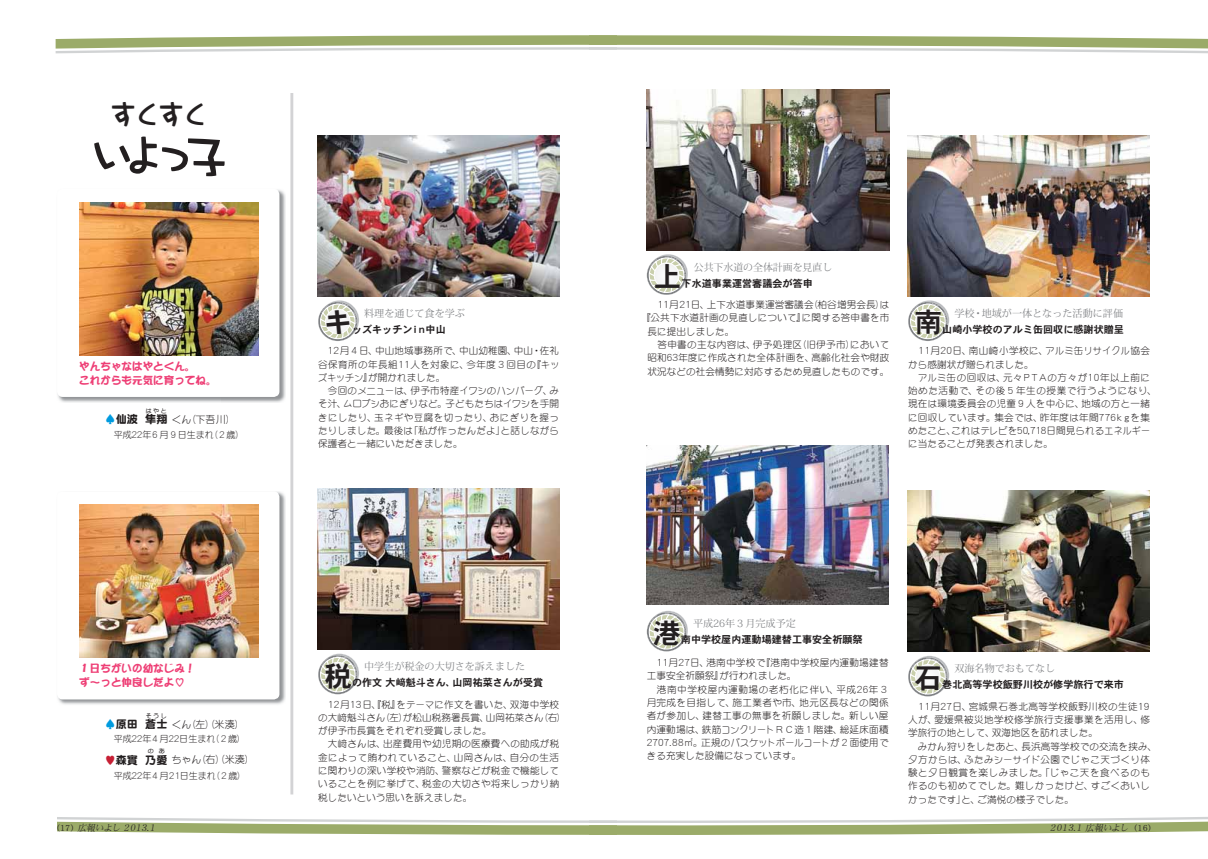
<style>
.page{position:relative;width:1208px;height:859px;background:#fff}
.page>*{position:absolute;margin:0;border:0;box-sizing:border-box;transform-origin:0 0}
.t1{font:52.3px "DF Craft Yu Std W7 90 msp RKSJ H";color:#231f20}
.t2{font:34.2px "DF Craft Yu Std W7 90 msp RKSJ H";color:#231f20}
.t3{font:27.6px "DFHS Gothic Std W7 90 msp RKSJ V";color:#231f20}
.t4{font:10.6px/14.1px "DFPOP1 Std W12 90 msp RKSJ H";color:#ee3e75}
.t5{font:10px "DFHS Gothic Std W7 90 msp RKSJ V";color:#231f20}
.t6{font:10px "Koz Min Pro Regular 90 msp RKSJ H";color:#808285}
.t7{font:10px "DF Maru Gothic Std W3 90 msp RKSJ H";color:#231f20}
.t8{font:9.5px/13.3px "DF Maru Gothic Std W3 90 msp RKSJ H";letter-spacing:.015em;color:#231f20}
.t9{font:9.5px/13.3px "DF Maru Gothic Std W3 90 msp RKSJ H";letter-spacing:.035em;color:#231f20}
.t10{font:9px "DF Maru Gothic Std W3 90 msp RKSJ H";letter-spacing:-.1em;color:#231f20}
.t11{font:italic 9px "DFHS Mincho Std W3 90 msp RKSJ V";color:#231f20}
.t12{font:9px "DF Maru Gothic Std W3 90 msp RKSJ H";color:#231f20}
.t13{font:6px "DF Maru Gothic Std W7 90 msp RKSJ H";letter-spacing:.22em;color:#231f20}
.s1{font-family:"DF Maru Gothic Std W9 90 msp RKSJ H";font-size:11.1px;color:#009bdf}
.s2{font-family:"DF Maru Gothic Std W9 90 msp RKSJ H";font-size:11.1px}
.s3{font-family:"DF Maru Gothic Std W9 90 msp RKSJ H";font-size:11.1px;color:#c72035}
.s4{font-style:normal;font-size:9.3px}
</style>
<div class="page">
<img style="left:646px;top:445px;width:243px;height:159px">
<img style="left:646px;top:89px;width:243px;height:161px">
<img style="left:907px;top:491px;width:243px;height:161px">
<img style="left:907px;top:135px;width:243px;height:161px">
<svg style="left:57px;top:817px;width:1150px;height:18px"></svg>
<img style="left:317px;top:135px;width:242px;height:161px">
<svg style="left:56px;top:35px;width:1151px;height:18px"></svg>
<hr style="left:290px;top:93px;width:3px;height:701px;background:#d3d3d5">
<img style="left:57px;top:189px;width:228px;height:214px">
<div style="left:57px;top:189px;width:222px;height:208px;background:#fff;border-radius:6px"></div>
<img style="left:79px;top:202px;width:179px;height:153px">
<img style="left:317px;top:489px;width:242px;height:160px">
<img style="left:57px;top:491px;width:228px;height:214px">
<div style="left:57px;top:491px;width:222px;height:208px;background:#fff;border-radius:6px"></div>
<img style="left:79px;top:505px;width:179px;height:153px">
<svg style="left:646px;top:611px;width:42px;height:41px"></svg>
<svg style="left:646px;top:254px;width:42px;height:41px"></svg>
<svg style="left:908px;top:656px;width:41px;height:41px"></svg>
<svg style="left:908px;top:300px;width:41px;height:41px"></svg>
<svg style="left:318px;top:300px;width:41px;height:41px"></svg>
<svg style="left:318px;top:653px;width:41px;height:41px"></svg>
<h2 class="t2" style="left:106px;top:96px;width:108px">すくすく</h2>
<h1 class="t1" style="left:86px;top:127px;width:148px">いよっ子</h1>
<p class="t4" style="left:79px;top:359px;width:139px">やんちゃなはやとくん。<br>これからも元気に育ってね。</p>
<p class="t13" style="left:146px;top:408px;width:22px">はやと</p>
<p class="t12" style="left:105px;top:430px;width:141px">　平成２２年６月９日生まれ（２歳）</p>
<p class="t7" style="left:105px;top:414px;width:133px"><span class="s1">♠</span><span class="s2">仙波 隼翔</span>くん（下吾川）</p>
<p class="t6" style="left:364px;top:306px;width:102px">料理を通じて食を学ぶ</p>
<h3 class="t3" style="left:324px;top:312px;width:29px">キ</h3>
<p class="t5" style="left:352px;top:325px;width:95px">ッズキッチンｉｎ中山</p>
<p class="t8" style="left:318px;top:344px;width:243px">　１２月４日、中山地域事務所で、中山幼稚園、中山・佐礼谷保育所の年長組１１人を対象に、今年度３回目の『キッズキッチン』が開かれました。<br>　今回のメニューは、伊予市特産イワシのハンバーグ、みそ汁、ムロブシおにぎりなど。子どもたちはイワシを手開きにしたり、玉ネギや豆腐を切ったり、おにぎりを握ったりしました。最後は「私が作ったんだよ」と話しながら保護者と一緒にいただきました。</p>
<p class="t4" style="left:79px;top:661px;width:118px">１日ちがいの幼なじみ！</p>
<p class="t6" style="left:364px;top:659px;width:162px">中学生が税金の大切さを訴えました</p>
<p class="t4" style="left:79px;top:675px;width:107px">ず～っと仲良しだよ♡</p>
<h3 class="t3" style="left:324px;top:665px;width:29px">税</h3>
<p class="t5" style="left:352px;top:678px;width:192px">の作文 大﨑魁斗さん、山岡祐菜さんが受賞</p>
<p class="t13" style="left:146px;top:713px;width:22px">そうし</p>
<p class="t10" style="left:105px;top:734px;width:143px">　平成２２年４月２２日生まれ（２歳）</p>
<p class="t7" style="left:105px;top:754px;width:152px"><span class="s3">♥</span><span class="s2">森實 乃愛</span>ちゃん（右）（米湊）</p>
<p class="t7" style="left:105px;top:719px;width:142px"><span class="s1">♠</span><span class="s2">原田 蒼士</span>くん（左）（米湊）</p>
<p class="t13" style="left:148px;top:749px;width:19px">の あ</p>
<p class="t10" style="left:105px;top:771px;width:143px">　平成２２年４月２１日生まれ（２歳）</p>
<p class="t11" style="left:57px;top:823px;width:103px"><span class="s4">( 1 7)</span> 広報いよし ２０１３．１</p>
<p class="t8" style="left:318px;top:697px;width:250px">　１２月１３日、『税』をテーマに作文を書いた、双海中学校の大﨑魁斗さん（左）が松山税務署長賞、山岡祐菜さん（右）が伊予市長賞をそれぞれ受賞しました。<br>　大﨑さんは、出産費用や幼児期の医療費への助成が税金によって賄われていること、山岡さんは、自分の生活に関わりの深い学校や消防、警察などが税金で機能していることを例に挙げて、税金の大切さや将来しっかり納税したいという思いを訴えました。</p>
<p class="t6" style="left:694px;top:260px;width:140px">公共下水道の全体計画を見直し</p>
<h3 class="t3" style="left:654px;top:265px;width:29px">上</h3>
<p class="t5" style="left:681px;top:279px;width:133px">下水道事業運営審議会が答申</p>
<p class="t8" style="left:656px;top:298px;width:235px">１１月２１日、上下水道事業運営審議会（柏谷増男会長）は</p>
<p class="t8" style="left:641px;top:311px;width:250px">『公共下水道計画の見直しについて』に関する答申書を市</p>
<p class="t8" style="left:647px;top:324px;width:89px">長に提出しました。</p>
<p class="t9" style="left:647px;top:338px;width:243px">　答申書の主な内容は、伊予処理区（旧伊予市）において</p>
<p class="t8" style="left:647px;top:351px;width:243px">昭和６３年度に作成された全体計画を、高齢化社会や財政</p>
<p class="t8" style="left:647px;top:364px;width:243px">状況などの社会情勢に対応するため見直したものです。</p>
<p class="t6" style="left:954px;top:306px;width:170px">学校・地域が一体となった活動に評価</p>
<h3 class="t3" style="left:914px;top:312px;width:29px">南</h3>
<p class="t5" style="left:942px;top:325px;width:183px">山崎小学校のアルミ缶回収に感謝状贈呈</p>
<p class="t8" style="left:908px;top:344px;width:250px">　１１月２０日、南山崎小学校に、アルミ缶リサイクル協会から感謝状が贈られました。<br>　アルミ缶の回収は、元々ＰＴＡの方々が１０年以上前に始めた活動で、その後５年生の授業で行うようになり、現在は環境委員会の児童９人を中心に、地域の方と一緒に回収しています。集会では、昨年度は年間７７６ｋｇを集めたこと、これはテレビを５０，７１８日間見られるエネルギーに当たることが発表されました。</p>
<p class="t6" style="left:693px;top:617px;width:104px">平成２６年３月完成予定</p>
<h3 class="t3" style="left:653px;top:622px;width:29px">港</h3>
<p class="t5" style="left:681px;top:636px;width:183px">南中学校屋内運動場建替工事安全祈願祭</p>
<p class="t8" style="left:644px;top:656px;width:245px">　１１月２７日、港南中学校で『港南中学校屋内運動場建替工事安全祈願祭』が行われました。<br>　港南中学校屋内運動場の老朽化に伴い、平成２６年３月完成を目指して、施工業者や市、地元区長などの関係者が参加し、建替工事の無事を祈願しました。新しい屋内運動場は、鉄筋コンクリートＲＣ造１階建、総延床面積<br>２７０７．８８㎡。正規のバスケットボールコートが２面使用できる充実した設備になっています。</p>
<p class="t6" style="left:954px;top:662px;width:102px">双海名物でおもてなし</p>
<h3 class="t3" style="left:914px;top:667px;width:29px">石</h3>
<p class="t5" style="left:942px;top:681px;width:183px">巻北高等学校飯野川校が修学旅行で来市</p>
<p class="t9" style="left:908px;top:699px;width:250px;text-indent:9px">１１月２７日、宮城県石巻北高等学校飯野川校の生徒１９人が、愛媛県被災地学校修学旅行支援事業を活用し、修学旅行の地として、双海地区を訪れました。<br>　みかん狩りをしたあと、長浜高等学校での交流を挟み、夕方からは、ふたみシーサイド公園でじゃこ天づくり体験と夕日観賞を楽しみました。「じゃこ天を食べるのも作るのも初めてでした。難しかったけど、すごくおいしかったです」と、ご満悦の様子でした。</p>
<p class="t11" style="left:1048px;top:823px;width:104px">２０１３．１ 広報いよし <span class="s4">( 1 6)</span></p>
</div>
